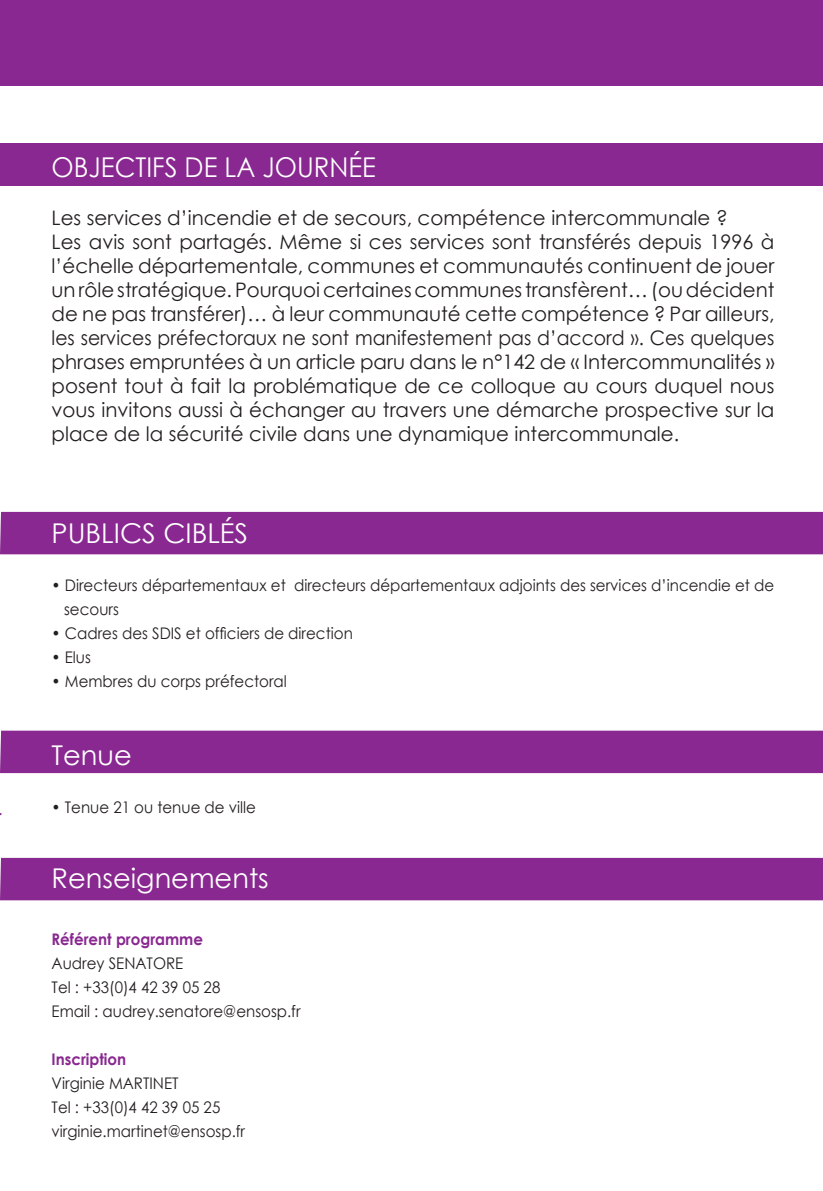
<style>
.page{position:relative;width:823px;height:1191px;background:#fff}
.page>*{position:absolute;margin:0;border:0;box-sizing:border-box;transform-origin:0 0}
.t1{font:27.2px "Century Gothic";color:#fff}
.t2{font:27.2px "Century Gothic";color:#fff;scale:.94 1}
.t3{font:20px/24px "Century Gothic";color:#231f20}
.t4{font:16px/24px "Century Gothic";color:#231f20;scale:.94 1}
.t5{font:700 16px "Century Gothic";color:#892890;scale:.94 1}
</style>
<div class="page">
<div style="left:0;top:0;width:822px;height:85px;background:#892890"></div>
<div style="left:0;top:143px;width:822px;height:43px;background:#892890"></div>
<div style="left:0;top:512px;width:822px;height:42px;background:#892890"></div>
<div style="left:0;top:730px;width:822px;height:43px;background:#892890"></div>
<div style="left:0;top:858px;width:822px;height:42px;background:#892890"></div>
<h1 class="t2" style="left:52px;top:148px;width:346px">OBJECTIFS DE LA JOURNÉE</h1>
<p class="t3" style="left:52px;top:205px;width:724px">Les services d’incendie et de secours, compétence intercommunale ?<br>Les avis sont partagés. Même si ces services sont transférés depuis 1996 à l’échelle départementale, communes et communautés continuent de jouer un rôle stratégique. Pourquoi certaines communes transfèrent… (ou décident de ne pas transférer)… à leur communauté cette compétence ? Par ailleurs, les services préfectoraux ne sont manifestement pas d’accord ». Ces quelques phrases empruntées à un article paru dans le n°142 de « Intercommunalités » posent tout à fait la problématique de ce colloque au cours duquel nous vous invitons aussi à échanger au travers une démarche prospective sur la place de la sécurité civile dans une dynamique intercommunale.</p>
<h1 class="t1" style="left:52px;top:514px;width:198px">PUBLICS CIBLÉS</h1>
<p class="t4" style="left:64px;top:573px;width:756px;text-indent:-12px">• Directeurs départementaux et directeurs départementaux adjoints des services d’incendie et de secours</p>
<p class="t4" style="left:52px;top:621px;width:322px">• Cadres des SDIS et officiers de direction</p>
<p class="t4" style="left:52px;top:645px;width:43px">• Elus</p>
<p class="t4" style="left:52px;top:669px;width:252px">• Membres du corps préfectoral</p>
<h1 class="t1" style="left:52px;top:736px;width:82px">Tenue</h1>
<p class="t4" style="left:52px;top:795px;width:219px">• Tenue 21 ou tenue de ville</p>
<h1 class="t1" style="left:52px;top:859px;width:218px">Renseignements</h1>
<p class="t5" style="left:52px;top:926px;width:162px">Référent programme</p>
<p class="t4" style="left:52px;top:950px;width:266px">Audrey SENATORE<br>Tel : +33(0)4 42 39 05 28<br>Email : audrey.senatore@ensosp.fr</p>
<p class="t5" style="left:52px;top:1046px;width:81px">Inscription</p>
<p class="t4" style="left:52px;top:1070px;width:207px">Virginie MARTINET<br>Tel : +33(0)4 42 39 05 25 virginie.martinet@ensosp.fr</p>
</div>
